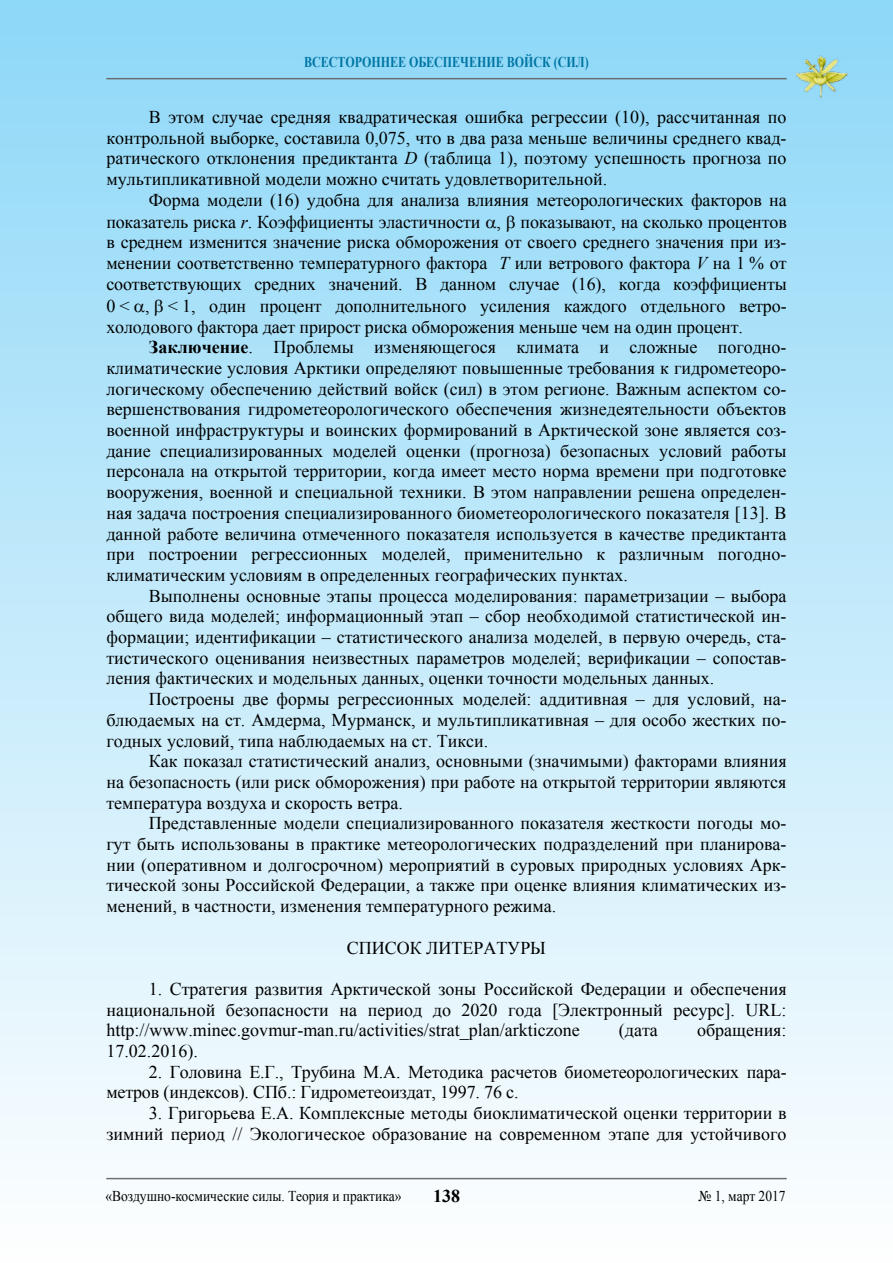
<style>
.page{position:relative;width:893px;height:1263px;background:#fff}
.page>*{position:absolute;margin:0;border:0;box-sizing:border-box;transform-origin:0 0}
.t1{font:18px/20.7px "Times New Roman";color:#000;text-align:justify}
.t2{font:700 18px "Times New Roman";color:#000}
.t3{font:15px "Times New Roman";color:#000;scale:.9 1}
.t4{font:700 15px "Times New Roman";color:#0076a3;scale:.8 1}
.s1{font-style:italic}
.s2{font-weight:700}
</style>
<div class="page">
<div style="left:0;top:0;width:893px;height:1263px;background:linear-gradient(to bottom,#8dd7f8,#fefefe)"></div>
<hr style="left:106px;top:78px;width:681px;height:1px;background:#6d6e71">
<hr style="left:106px;top:1178px;width:681px;height:1px;background:#6d6e71">
<img style="left:792px;top:52px;width:58px;height:47px">
<svg style="left:486px;top:219px;width:10px;height:9px"></svg>
<svg style="left:507px;top:215px;width:8px;height:17px"></svg>
<svg style="left:135px;top:304px;width:10px;height:8px"></svg>
<svg style="left:155px;top:299px;width:8px;height:17px"></svg>
<p class="t4" style="left:304px;top:51px;width:357px">ВСЕСТОРОННЕЕ ОБЕСПЕЧЕНИЕ ВОЙСК (СИЛ)</p>
<p class="t1" style="left:106px;top:106px;width:682px;text-indent:43px">В этом случае средняя квадратическая ошибка регрессии (10), рассчитанная по контрольной выборке, составила 0,075, что в два раза меньше величины среднего квад&shy;ратического отклонения предиктанта <span class="s1">D</span> (таблица 1), поэтому успешность прогноза по мультипликативной модели можно считать удовлетворительной.</p>
<p class="t1" style="left:106px;top:189px;width:682px;line-height:21.1px;text-indent:43px">Форма модели (16) удобна для анализа влияния метеорологических факторов на показатель риска <span class="s1">r</span>. Коэффициенты эластичности , показывают, на сколько процентов в среднем изменится значение риска обморожения от своего среднего значения при из&shy;менении соответственно температурного фактора <span class="s1">T</span> или ветрового фактора <span class="s1">V</span> на 1 % от соответствующих средних значений. В данном случае (16), когда коэффициенты 0 &lt; , &lt; 1, один процент дополнительного усиления каждого отдельного ветро&shy;холодового фактора дает прирост риска обморожения меньше чем на один процент.</p>
<p class="t1" style="left:106px;top:337px;width:682px;text-indent:43px"><span class="s2">Заключение</span>. Проблемы изменяющегося климата и сложные погодно&shy;климатические условия Арктики определяют повышенные требования к гидрометеоро&shy;логическому обеспечению действий войск (сил) в этом регионе. Важным аспектом со&shy;вершенствования гидрометеорологического обеспечения жизнедеятельности объектов военной инфраструктуры и воинских формирований в Арктической зоне является соз&shy;дание специализированных моделей оценки (прогноза) безопасных условий работы персонала на открытой территории, когда имеет место норма времени при подготовке вооружения, военной и специальной техники. В этом направлении решена определен&shy;ная задача построения специализированного биометеорологического показателя [13]. В данной работе величина отмеченного показателя используется в качестве предиктанта при построении регрессионных моделей, применительно к различным погодно&shy;климатическим условиям в определенных географических пунктах.</p>
<p class="t1" style="left:106px;top:585px;width:682px;text-indent:43px">Выполнены основные этапы процесса моделирования: параметризации – выбора общего вида моделей; информационный этап – сбор необходимой статистической ин&shy;формации; идентификации – статистического анализа моделей, в первую очередь, ста&shy;тистического оценивания неизвестных параметров моделей; верификации – сопостав&shy;ления фактических и модельных данных, оценки точности модельных данных.</p>
<p class="t1" style="left:106px;top:688px;width:682px;text-indent:43px">Построены две формы регрессионных моделей: аддитивная – для условий, на&shy;блюдаемых на ст. Амдерма, Мурманск, и мультипликативная – для особо жестких по&shy;годных условий, типа наблюдаемых на ст. Тикси.</p>
<p class="t1" style="left:106px;top:750px;width:682px;text-indent:43px">Как показал статистический анализ, основными (значимыми) факторами влияния на безопасность (или риск обморожения) при работе на открытой территории являются температура воздуха и скорость ветра.</p>
<p class="t1" style="left:106px;top:813px;width:682px;text-indent:43px">Представленные модели специализированного показателя жесткости погоды мо&shy;гут быть использованы в практике метеорологических подразделений при планирова&shy;нии (оперативном и долгосрочном) мероприятий в суровых природных условиях Арк&shy;тической зоны Российской Федерации, а также при оценке влияния климатических из&shy;менений, в частности, изменения температурного режима.</p>
<p class="t1" style="left:347px;top:937px;width:201px">СПИСОК ЛИТЕРАТУРЫ</p>
<p class="t1" style="left:106px;top:978px;width:682px;text-indent:43px">1. Стратегия развития Арктической зоны Российской Федерации и обеспечения национальной безопасности на период до 2020 года [Электронный ресурс]. URL: http://www.minec.govmur-man.ru/activities/strat_plan/arkticzone</p>
<p class="t1" style="left:619px;top:1020px;width:40px">(дата</p>
<p class="t1" style="left:697px;top:1020px;width:91px">обращения:</p>
<p class="t1" style="left:106px;top:1040px;width:93px">17.02.2016).</p>
<p class="t1" style="left:106px;top:1061px;width:682px;text-indent:43px">2. Головина Е.Г., Трубина М.А. Методика расчетов биометеорологических пара&shy;метров (индексов). СПб.: Гидрометеоиздат, 1997. 76 с.</p>
<p class="t1" style="left:106px;top:1102px;width:682px;text-align:right">3. Григорьева Е.А. Комплексные методы биоклиматической оценки территории в зимний период // Экологическое образование на современном этапе для устойчивого</p>
<p class="t3" style="left:105px;top:1186px;width:330px">«Воздушно-космические силы. Теория и практика»</p>
<p class="t2" style="left:433px;top:1184px;width:28px">138</p>
<p class="t3" style="left:699px;top:1186px;width:98px">№ 1, март 2017</p>
</div>
